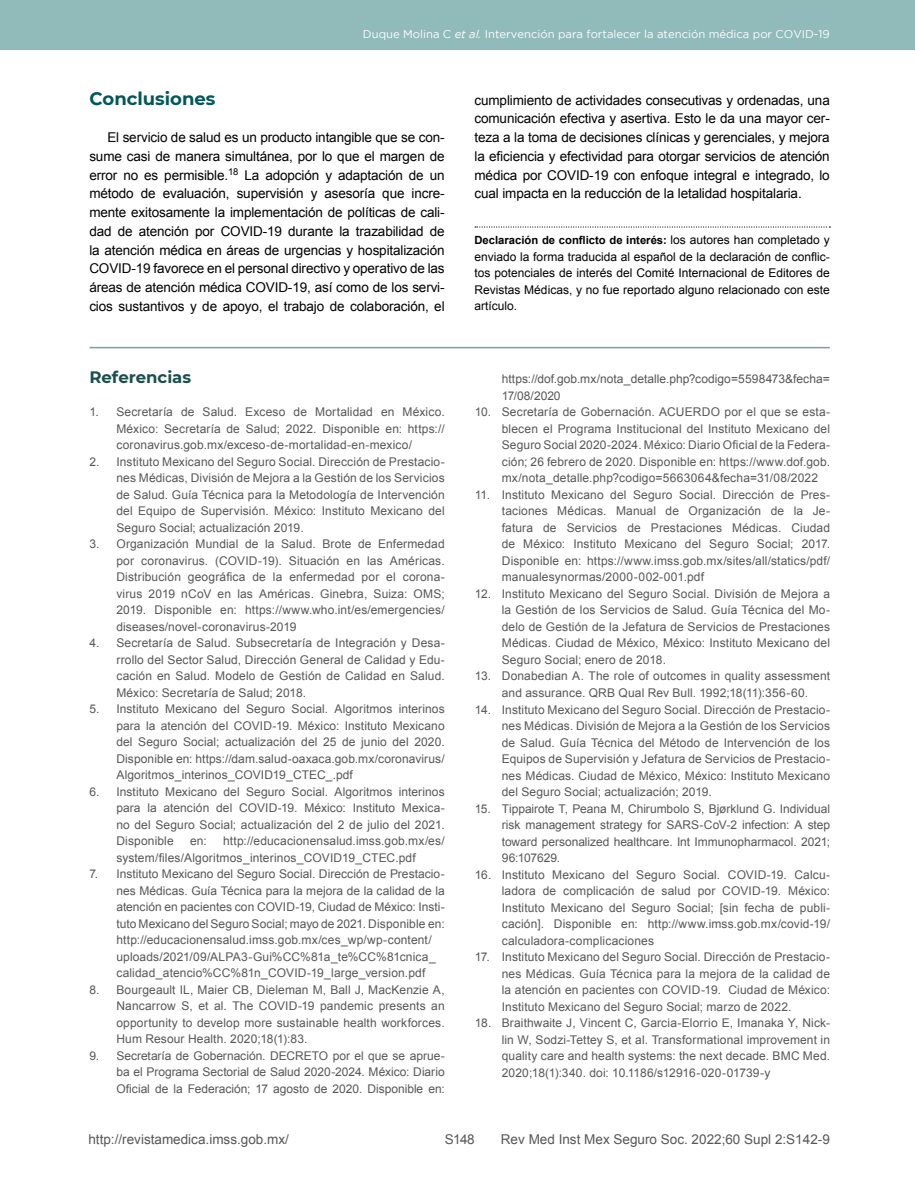
<style>
.page{position:relative;width:915px;height:1191px;background:#fff}
.page>*{position:absolute;margin:0;border:0;box-sizing:border-box;transform-origin:0 0}
.t1{font:700 18px "Montserrat";color:#01575a}
.t2{font:700 16.5px "Montserrat";color:#1b4e4e}
.t3{font:13.5px/18.8px "Arial";letter-spacing:-.01em;color:#000;text-align:justify}
.t4{font:13.5px "Arial";color:#575756}
.t5{font:12px/16.5px "Arial";letter-spacing:.01em;color:#575756;text-align:justify}
.t6{font:12px/16.5px "Arial";color:#000;text-align:justify}
.t7{font:11.25px "Gotham";color:#fff}
.t8{font:700 11.25px "Arial";color:#000}
.s1{font-style:italic}
.s2{font-weight:400;font-size:12px}
</style>
<div class="page">
<div style="left:0;top:0;width:914px;height:50px;background:#91baba"></div>
<hr style="left:89px;top:347px;width:740px;height:1px;background:#6fa5a5">
<svg style="left:475px;top:226px;width:355px;height:1px"></svg>
<p class="t7" style="left:363px;top:28px;width:468px">Duque Molina C <span class="s1">et al.</span> Intervención para fortalecer la atención médica por COVID-19</p>
<h1 class="t1" style="left:89px;top:85px;width:127px">Conclusiones</h1>
<p class="t3" style="left:89px;top:128px;width:357px;text-indent:18px">El servicio de salud es un producto intangible que se con&shy;sume casi de manera simultánea, por lo que el margen de error no es permisible.<sup>18</sup> La adopción y adaptación de un método de evaluación, supervisión y asesoría que incre&shy;mente exitosamente la implementación de políticas de cali&shy;dad de atención por COVID-19 durante la trazabilidad de la atención médica en áreas de urgencias y hospitalización COVID-19 favorece en el personal directivo y operativo de las áreas de atención médica COVID-19, así como de los servi&shy;cios sustantivos y de apoyo, el trabajo de colaboración, el</p>
<h2 class="t2" style="left:89px;top:365px;width:103px">Referencias</h2>
<p class="t5" style="left:116px;top:404px;width:330px;text-indent:-27px">1. Secretaría de Salud. Exceso de Mortalidad en México.<br>México: Secretaría de Salud; 2022. Disponible en: https:// coronavirus.gob.mx/exceso-de-mortalidad-en-mexico/</p>
<p class="t5" style="left:116px;top:453px;width:330px;text-indent:-27px">2. Instituto Mexicano del Seguro Social. Dirección de Prestacio&shy;nes Médicas, División de Mejora a la Gestión de los Servicios de Salud. Guía Técnica para la Metodología de Intervención del Equipo de Supervisión. México: Instituto Mexicano del Seguro Social; actualización 2019.</p>
<p class="t5" style="left:116px;top:536px;width:330px;text-indent:-27px">3. Organización Mundial de la Salud. Brote de Enfermedad por coronavirus. (COVID-19). Situación en las Américas.<br>Distribución geográfica de la enfermedad por el corona&shy;virus 2019 nCoV en las Américas. Ginebra, Suiza: OMS; 2019. Disponible en: https://www.who.int/es/emergencies/ diseases/novel-coronavirus-2019</p>
<p class="t5" style="left:116px;top:635px;width:330px;text-indent:-27px">4. Secretaría de Salud. Subsecretaría de Integración y Desa&shy;rrollo del Sector Salud, Dirección General de Calidad y Edu&shy;cación en Salud. Modelo de Gestión de Calidad en Salud.<br>México: Secretaría de Salud; 2018.</p>
<p class="t5" style="left:116px;top:701px;width:330px;text-indent:-27px">5. Instituto Mexicano del Seguro Social. Algoritmos interinos para la atención del COVID-19. México: Instituto Mexicano del Seguro Social; actualización del 25 de junio del 2020.<br>Disponible en: https://dam.salud-oaxaca.gob.mx/coronavirus/ Algoritmos_interinos_COVID19_CTEC_.pdf</p>
<p class="t5" style="left:116px;top:783px;width:330px;text-indent:-27px">6. Instituto Mexicano del Seguro Social. Algoritmos interinos para la atención del COVID-19. México: Instituto Mexica&shy;no del Seguro Social; actualización del 2 de julio del 2021.<br>Disponible</p>
<p class="t5" style="left:116px;top:833px;width:330px;text-indent:107px">http://educacionensalud.imss.gob.mx/es/ system/files/Algoritmos_interinos_COVID19_CTEC.pdf</p>
<p class="t5" style="left:116px;top:866px;width:330px;text-align:left;text-indent:-27px">7. Instituto Mexicano del Seguro Social. Dirección de Prestacio&shy;nes Médicas. Guía Técnica para la mejora de la calidad de la atención en pacientes con COVID-19, Ciudad de México: Insti&shy;tuto Mexicano del Seguro Social; mayo de 2021. Disponible en: http://educacionensalud.imss.gob.mx/ces_wp/wp-content/ uploads/2021/09/ALPA3-Gui%CC%81a_te%CC%81cnica_ calidad_atencio%CC%81n_COVID-19_large_version.pdf</p>
<p class="t5" style="left:116px;top:981px;width:330px;text-indent:-27px">8. Bourgeault IL, Maier CB, Dieleman M, Ball J, MacKenzie A, Nancarrow S, et al. The COVID-19 pandemic presents an opportunity to develop more sustainable health workforces.<br>Hum Resour Health. 2020;18(1):83.</p>
<p class="t5" style="left:116px;top:1047px;width:330px;text-indent:-27px">9. Secretaría de Gobernación. DECRETO por el que se aprue&shy;ba el Programa Sectorial de Salud 2020-2024. México: Diario Oficial de la Federación; 17 agosto de 2020. Disponible en:</p>
<p class="t5" style="left:190px;top:833px;width:18px">en:</p>
<p class="t3" style="left:474px;top:91px;width:357px">cumplimiento de actividades consecutivas y ordenadas, una comunicación efectiva y asertiva. Esto le da una mayor cer&shy;teza a la toma de decisiones clínicas y gerenciales, y mejora la eficiencia y efectividad para otorgar servicios de atención médica por COVID-19 con enfoque integral e integrado, lo cual impacta en la reducción de la letalidad hospitalaria.</p>
<p class="t8" style="left:474px;top:233px;width:357px">Declaración de conflicto de interés: <span class="s2">los autores han completado y</span></p>
<p class="t6" style="left:474px;top:248px;width:357px">enviado la forma traducida al español de la declaración de conflic&shy;tos potenciales de interés del Comité Internacional de Editores de Revistas Médicas, y no fue reportado alguno relacionado con este artículo.</p>
<p class="t5" style="left:501px;top:371px;width:329px">https://dof.gob.mx/nota_detalle.php?codigo=5598473&amp;fecha=<br>17/08/2020</p>
<p class="t5" style="left:501px;top:404px;width:330px;text-indent:-27px">10. Secretaría de Gobernación. ACUERDO por el que se esta&shy;blecen el Programa Institucional del Instituto Mexicano del Seguro Social 2020-2024. México: Diario Oficial de la Federa&shy;ción; 26 febrero de 2020. Disponible en: https://www.dof.gob. mx/nota_detalle.php?codigo=5663064&amp;fecha=31/08/2022</p>
<p class="t5" style="left:501px;top:486px;width:330px;text-indent:-27px">11. Instituto Mexicano del Seguro Social. Dirección de Pres&shy;taciones Médicas. Manual de Organización de la Je&shy;fatura de Servicios de Prestaciones Médicas. Ciudad de México: Instituto Mexicano del Seguro Social; 2017.<br>Disponible en: https://www.imss.gob.mx/sites/all/statics/pdf/ manualesynormas/2000-002-001.pdf</p>
<p class="t5" style="left:501px;top:585px;width:330px;text-indent:-27px">12. Instituto Mexicano del Seguro Social. División de Mejora a la Gestión de los Servicios de Salud. Guía Técnica del Mo&shy;delo de Gestión de la Jefatura de Servicios de Prestaciones Médicas. Ciudad de México, México: Instituto Mexicano del Seguro Social; enero de 2018.</p>
<p class="t5" style="left:474px;top:668px;width:357px;text-align:center">13. Donabedian A. The role of outcomes in quality assessment and assurance. QRB Qual Rev Bull. 1992;18(11):356-60.</p>
<p class="t5" style="left:501px;top:701px;width:330px;text-indent:-27px">14. Instituto Mexicano del Seguro Social. Dirección de Prestacio&shy;nes Médicas. División de Mejora a la Gestión de los Servicios de Salud. Guía Técnica del Método de Intervención de los Equipos de Supervisión y Jefatura de Servicios de Prestacio&shy;nes Médicas. Ciudad de México, México: Instituto Mexicano del Seguro Social; actualización; 2019.</p>
<p class="t5" style="left:501px;top:800px;width:330px;text-indent:-27px">15. Tippairote T, Peana M, Chirumbolo S, Bjørklund G. Individual risk management strategy for SARS-CoV-2 infection: A step toward personalized healthcare. Int Immunopharmacol. 2021; 96:107629.</p>
<p class="t5" style="left:501px;top:866px;width:330px;text-indent:-27px">16. Instituto Mexicano del Seguro Social. COVID-19. Calcu&shy;ladora de complicación de salud por COVID-19. México:<br>Instituto Mexicano del Seguro Social; [sin fecha de publi&shy;cación]. Disponible en: http://www.imss.gob.mx/covid-19/ calculadora-complicaciones</p>
<p class="t5" style="left:501px;top:948px;width:330px;text-indent:-27px">17. Instituto Mexicano del Seguro Social. Dirección de Prestacio&shy;nes Médicas. Guía Técnica para la mejora de la calidad de la atención en pacientes con COVID-19. Ciudad de México:<br>Instituto Mexicano del Seguro Social; marzo de 2022.</p>
<p class="t5" style="left:501px;top:1014px;width:330px;text-indent:-27px">18. Braithwaite J, Vincent C, Garcia-Elorrio E, Imanaka Y, Nick&shy;lin W, Sodzi-Tettey S, et al. Transformational improvement in quality care and health systems: the next decade. BMC Med.<br>2020;18(1):340. doi: 10.1186/s12916-020-01739-y</p>
<p class="t4" style="left:88px;top:1130px;width:202px">http://revistamedica.imss.gob.mx/</p>
<p class="t4" style="left:500px;top:1130px;width:330px">Rev Med Inst Mex Seguro Soc. 2022;60 Supl 2:S142-9</p>
<p class="t4" style="left:444px;top:1130px;width:31px">S148</p>
</div>
